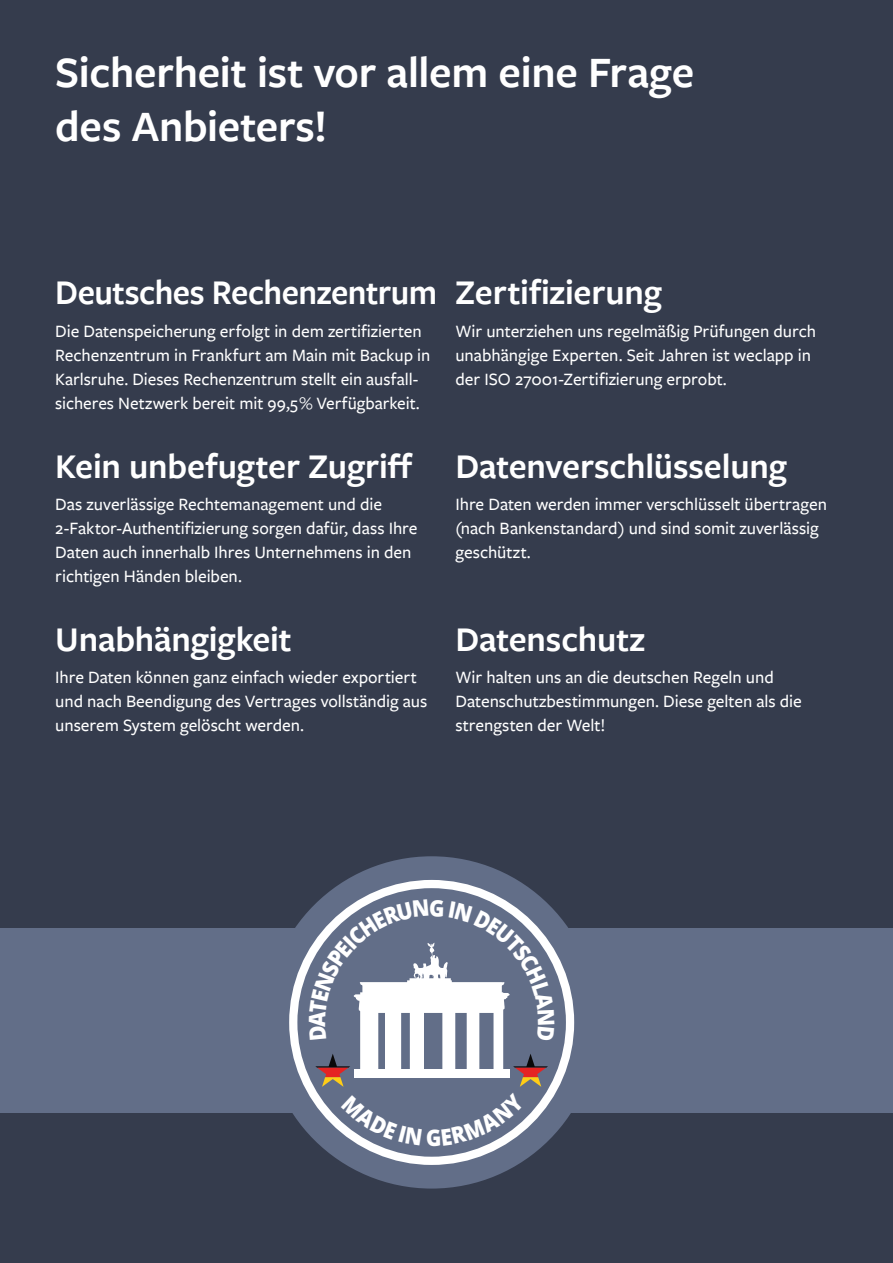
<style>
.page{position:relative;width:893px;height:1263px;background:#353c4d}
.page>*{position:absolute;margin:0;border:0;box-sizing:border-box;transform-origin:0 0}
.t1{font:600 45px/54px "Freight Sans Pro";letter-spacing:-.005em;color:#fff}
.t2{font:600 36px "Freight Sans Pro";letter-spacing:-.005em;color:#fff}
.t3{font:600 36px "Freight Sans Pro";letter-spacing:-.005em;color:#fff;scale:.96 1}
.t4{font:500 18px/24px "Freight Sans Pro";letter-spacing:-.005em;color:#fff}
</style>
<div class="page">
<div style="left:0;top:928px;width:893px;height:185px;background:#626e88"></div>
<div style="left:266px;top:856px;width:332px;height:332px;background:#626e88;border-radius:50%"></div>
<svg style="left:289px;top:880px;width:285px;height:285px"></svg>
<svg style="left:309px;top:899px;width:245px;height:247px"></svg>
<h1 class="t1" style="left:55px;top:43px;width:641px">Sicherheit ist vor allem eine Frage des Anbieters!</h1>
<h2 class="t3" style="left:55px;top:268px;width:399px">Deutsches Rechenzentrum</h2>
<p class="t4" style="left:55px;top:318px;width:377px">Die Datenspeicherung erfolgt in dem zertifizierten Rechenzentrum in Frankfurt am Main mit Backup in Karlsruhe. Dieses Rechenzentrum stellt ein ausfall&shy;sicheres Netzwerk bereit mit 99,5% Verfügbarkeit.</p>
<h2 class="t2" style="left:55px;top:441px;width:359px">Kein unbefugter Zugriff</h2>
<p class="t4" style="left:55px;top:491px;width:364px">Das zuverlässige Rechtemanagement und die 2-Faktor-Authentifizierung sorgen dafür, dass Ihre Daten auch innerhalb Ihres Unternehmens in den richtigen Händen bleiben.</p>
<h2 class="t2" style="left:55px;top:615px;width:238px">Unabhängigkeit</h2>
<p class="t4" style="left:55px;top:665px;width:374px">Ihre Daten können ganz einfach wieder exportiert und nach Beendigung des Vertrages vollständig aus unserem System gelöscht werden.</p>
<h2 class="t2" style="left:455px;top:268px;width:208px">Zertifizierung</h2>
<p class="t4" style="left:455px;top:318px;width:362px">Wir unterziehen uns regelmäßig Prüfungen durch unabhängige Experten. Seit Jahren ist weclapp in der ISO 27001-Zertifizierung erprobt.</p>
<h2 class="t2" style="left:455px;top:441px;width:333px">Datenverschlüsselung</h2>
<p class="t4" style="left:455px;top:491px;width:373px">Ihre Daten werden immer verschlüsselt übertragen (nach Bankenstandard) und sind somit zuverlässig geschützt.</p>
<h2 class="t2" style="left:455px;top:615px;width:191px">Datenschutz</h2>
<p class="t4" style="left:455px;top:665px;width:348px">Wir halten uns an die deutschen Regeln und<br>Datenschutzbestimmungen. Diese gelten als die strengsten der Welt!</p>
</div>
